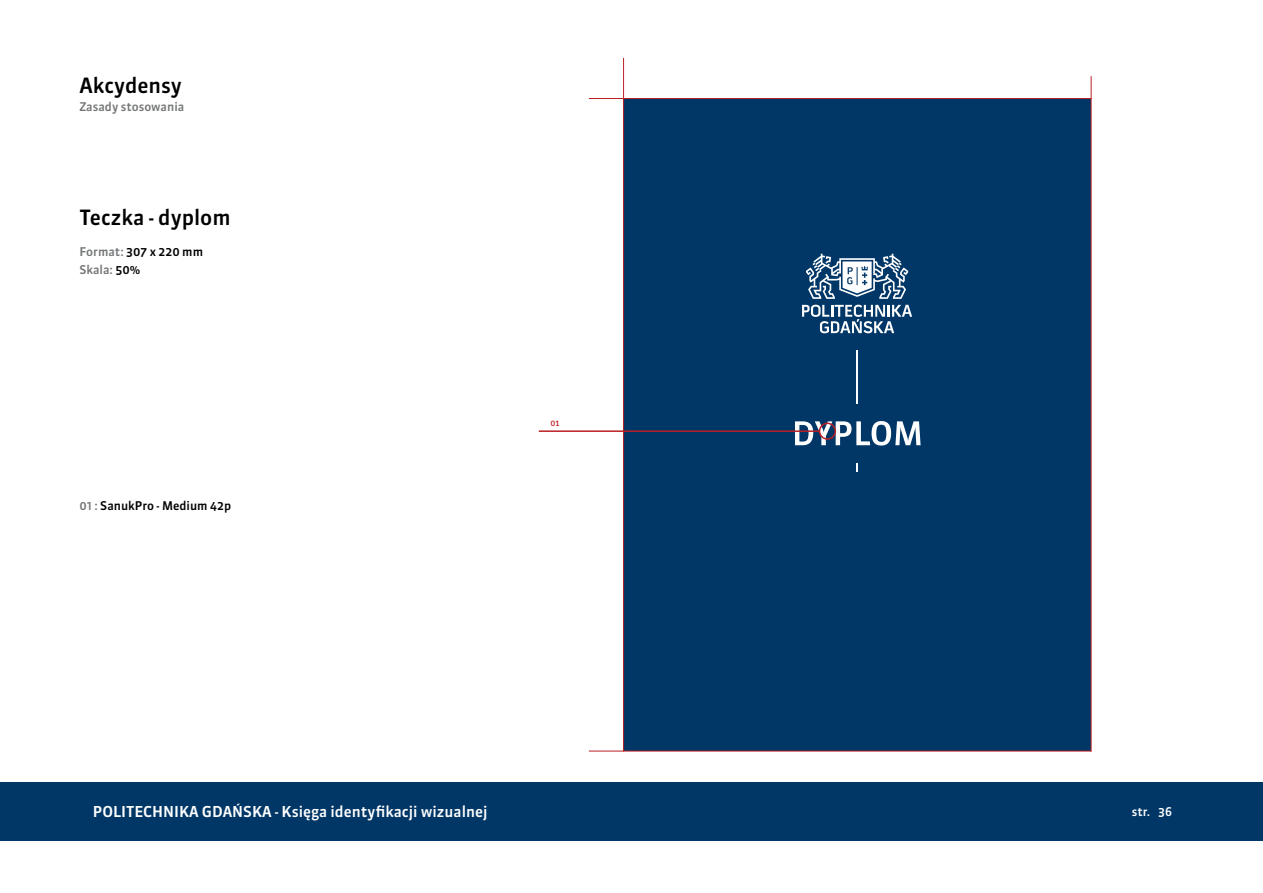
<style>
.page{position:relative;width:1263px;height:893px;background:#fff}
.page>*{position:absolute;margin:0;border:0;box-sizing:border-box;transform-origin:0 0}
.t1{font:500 21px "Sanuk Pro";color:#000}
.t2{font:500 15px "Sanuk Pro";color:#fff}
.t3{font:500 12px/18px "Sanuk Pro";color:#737577}
.t4{font:500 12px "Sanuk Pro";color:#000}
.t5{font:500 12px "Sanuk Pro";color:#fff}
.t6{font:700 7.5px "Lato";color:#ba2025}
.s1{color:#000}
.s2{color:#737577}
</style>
<div class="page">
<div style="left:0;top:782px;width:1263px;height:59px;background:#003767"></div>
<div style="left:623px;top:99px;width:468px;height:652px;background:#003767"></div>
<svg style="left:795px;top:421px;width:125px;height:25px"></svg>
<svg style="left:857px;top:350px;width:1px;height:53px"></svg>
<hr style="left:623px;top:58px;width:1px;height:693px;background:#ba2025">
<hr style="left:1091px;top:77px;width:1px;height:674px;background:#ba2025">
<hr style="left:589px;top:98px;width:502px;height:1px;background:#ba2025">
<hr style="left:589px;top:751px;width:502px;height:1px;background:#ba2025">
<hr style="left:539px;top:430px;width:280px;height:2px;background:#ba2025">
<div style="left:819px;top:423px;width:17px;height:17px;border:2px solid #ba2025;border-radius:50%"></div>
<svg style="left:806px;top:254px;width:102px;height:45px"></svg>
<svg style="left:802px;top:305px;width:110px;height:28px"></svg>
<h1 class="t1" style="left:79px;top:70px;width:104px">Akcydensy</h1>
<p class="t3" style="left:79px;top:97px;width:107px">Zasady stosowania</p>
<h1 class="t1" style="left:79px;top:202px;width:153px">Teczka - dyplom</h1>
<p class="t3" style="left:79px;top:242px;width:125px">Format: <span class="s1">307 x 220 mm<br></span>Skala: <span class="s1">50%</span></p>
<p class="t4" style="left:79px;top:497px;width:153px"><span class="s2">01 :</span> SanukPro - Medium 42p</p>
<p class="t6" style="left:551px;top:419px;width:10px">01</p>
<p class="t2" style="left:93px;top:800px;width:396px">POLITECHNIKA GDAŃSKA - Księga identyfikacji wizualnej</p>
<p class="t5" style="left:1132px;top:803px;width:42px">str. 36</p>
</div>
